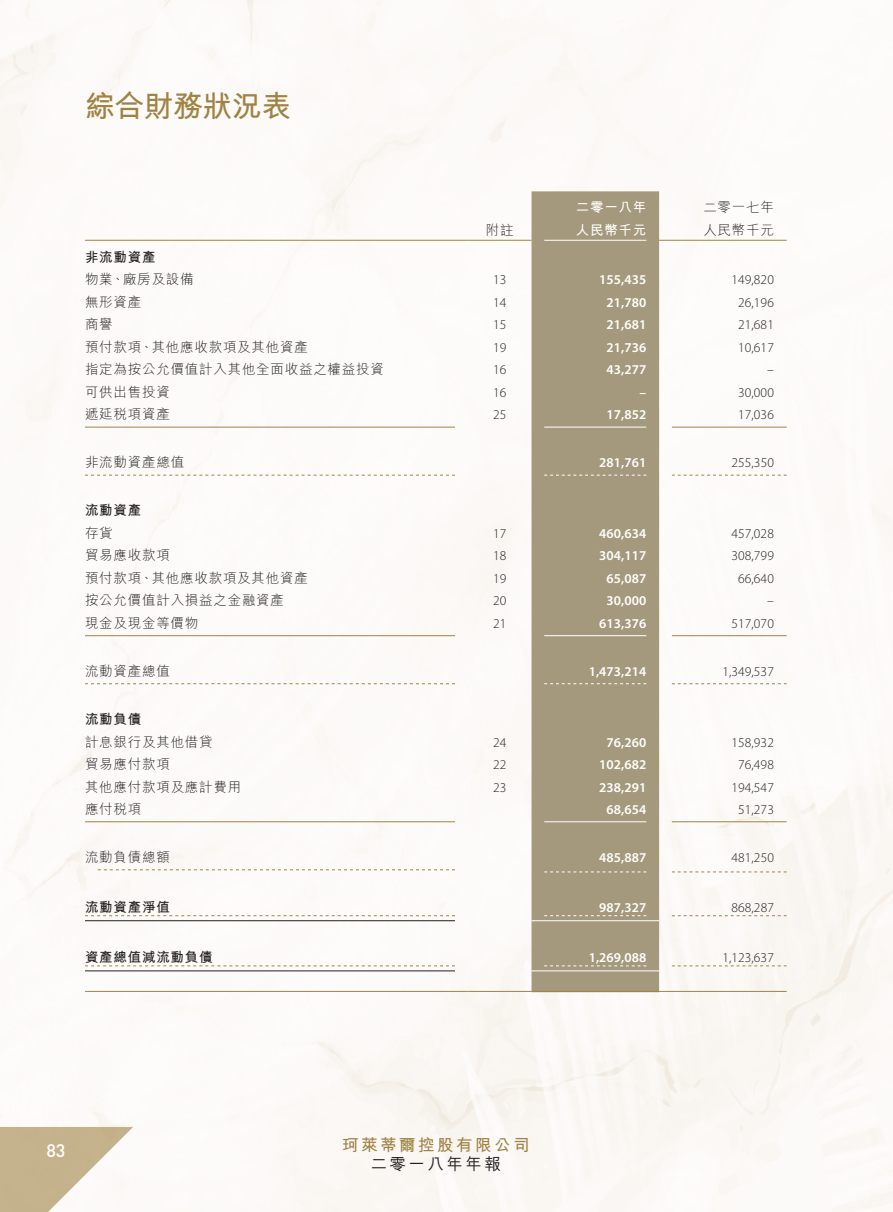
<style>
.page{position:relative;width:893px;height:1212px;background:#fff}
.page>*{position:absolute;margin:0;border:0;box-sizing:border-box;transform-origin:0 0}
.t1{font:700 30px "M Hei HK";letter-spacing:-.02em;color:#9f8344}
.t2{font:500 18px "DIN Pro";color:#fff}
.t3{font:700 16.5px "M Hei HK";letter-spacing:.15em;color:#9f8344}
.t4{font:500 16.5px "M Hei HK";letter-spacing:.15em;color:#231f20}
.t5{font:300 13.5px "M Hei HK";letter-spacing:.055em;color:#231f20}
.t6{font:300 13.5px "Myriad Pro";letter-spacing:.005em;color:#231f20}
.t7{font:600 13.5px "Myriad Pro";letter-spacing:.005em;color:#fff}
.t8{font:700 13.5px "M Hei HK";letter-spacing:.055em;color:#231f20}
.t9{font:700 13.5px "M Hei HK";letter-spacing:.055em;color:#fff}
</style>
<div class="page">
<img style="left:0;top:0;width:893px;height:1212px">
<svg style="left:0;top:1127px;width:133px;height:85px"></svg>
<div style="left:531px;top:191px;width:128px;height:800px;background:#a4997c"></div>
<hr style="left:85px;top:240px;width:383px;height:1px;background:#9f8344">
<hr style="left:468px;top:240px;width:63px;height:1px;background:#9f8344">
<hr style="left:544px;top:240px;width:102px;height:1px;background:#fff">
<hr style="left:659px;top:240px;width:128px;height:1px;background:#9f8344">
<hr style="left:85px;top:427px;width:370px;height:1px;background:#9f8344">
<hr style="left:544px;top:427px;width:102px;height:1px;background:#fff">
<hr style="left:672px;top:427px;width:115px;height:1px;background:#9f8344">
<svg style="left:85px;top:475px;width:370px;height:1px"></svg>
<svg style="left:544px;top:475px;width:102px;height:1px"></svg>
<svg style="left:672px;top:475px;width:115px;height:1px"></svg>
<hr style="left:85px;top:635px;width:370px;height:1px;background:#9f8344">
<hr style="left:544px;top:635px;width:102px;height:1px;background:#fff">
<hr style="left:672px;top:635px;width:115px;height:1px;background:#9f8344">
<svg style="left:85px;top:683px;width:370px;height:1px"></svg>
<svg style="left:544px;top:683px;width:102px;height:1px"></svg>
<svg style="left:672px;top:683px;width:115px;height:1px"></svg>
<hr style="left:85px;top:821px;width:370px;height:1px;background:#9f8344">
<hr style="left:544px;top:821px;width:102px;height:1px;background:#fff">
<hr style="left:672px;top:821px;width:115px;height:1px;background:#9f8344">
<svg style="left:98px;top:869px;width:357px;height:1px"></svg>
<svg style="left:544px;top:871px;width:102px;height:1px"></svg>
<svg style="left:672px;top:871px;width:115px;height:1px"></svg>
<svg style="left:85px;top:915px;width:370px;height:1px"></svg>
<hr style="left:85px;top:920px;width:370px;height:1px;background:#231f20">
<svg style="left:544px;top:915px;width:102px;height:1px"></svg>
<hr style="left:531px;top:920px;width:128px;height:1px;background:#fff">
<svg style="left:672px;top:915px;width:115px;height:1px"></svg>
<svg style="left:85px;top:965px;width:370px;height:1px"></svg>
<hr style="left:85px;top:970px;width:370px;height:1px;background:#231f20">
<svg style="left:544px;top:965px;width:102px;height:1px"></svg>
<hr style="left:531px;top:970px;width:128px;height:1px;background:#fff">
<svg style="left:672px;top:965px;width:115px;height:1px"></svg>
<hr style="left:85px;top:991px;width:383px;height:1px;background:#9f8344">
<hr style="left:468px;top:991px;width:63px;height:1px;background:#9f8344">
<hr style="left:531px;top:991px;width:128px;height:1px;background:#9f8344">
<hr style="left:659px;top:991px;width:128px;height:1px;background:#9f8344">
<h1 class="t1" style="left:85px;top:84px;width:208px">綜合財務狀況表</h1>
<p class="t9" style="left:576px;top:197px;width:72px">二零一八年</p>
<p class="t5" style="left:703px;top:200px;width:72px">二零一七年</p>
<p class="t5" style="left:486px;top:223px;width:29px">附註</p>
<p class="t9" style="left:576px;top:220px;width:72px">人民幣千元</p>
<p class="t5" style="left:703px;top:223px;width:72px">人民幣千元</p>
<p class="t8" style="left:85px;top:247px;width:72px">非流動資產</p>
<p class="t5" style="left:85px;top:272px;width:110px">物業、廠房及設備</p>
<p class="t6" style="left:493px;top:272px;width:15px">13</p>
<p class="t7" style="left:599px;top:271px;width:49px">155,435</p>
<p class="t6" style="left:731px;top:272px;width:44px">149,820</p>
<p class="t5" style="left:85px;top:295px;width:58px">無形資產</p>
<p class="t6" style="left:493px;top:294px;width:15px">14</p>
<p class="t7" style="left:607px;top:294px;width:41px">21,780</p>
<p class="t6" style="left:738px;top:294px;width:37px">26,196</p>
<p class="t5" style="left:85px;top:317px;width:29px">商譽</p>
<p class="t6" style="left:493px;top:317px;width:15px">15</p>
<p class="t7" style="left:607px;top:316px;width:41px">21,681</p>
<p class="t6" style="left:738px;top:317px;width:37px">21,681</p>
<p class="t5" style="left:85px;top:340px;width:224px">預付款項、其他應收款項及其他資產</p>
<p class="t6" style="left:493px;top:339px;width:15px">19</p>
<p class="t7" style="left:607px;top:339px;width:41px">21,736</p>
<p class="t6" style="left:738px;top:339px;width:37px">10,617</p>
<p class="t5" style="left:85px;top:362px;width:300px">指定為按公允價值計入其他全面收益之權益投資</p>
<p class="t6" style="left:493px;top:362px;width:15px">16</p>
<p class="t7" style="left:607px;top:361px;width:41px">43,277</p>
<p class="t6" style="left:767px;top:362px;width:8px">–</p>
<p class="t5" style="left:85px;top:385px;width:86px">可供出售投資</p>
<p class="t6" style="left:493px;top:384px;width:15px">16</p>
<p class="t7" style="left:640px;top:384px;width:8px">–</p>
<p class="t6" style="left:738px;top:384px;width:37px">30,000</p>
<p class="t5" style="left:85px;top:407px;width:86px">遞延稅項資產</p>
<p class="t6" style="left:493px;top:407px;width:15px">25</p>
<p class="t7" style="left:607px;top:406px;width:41px">17,852</p>
<p class="t6" style="left:738px;top:407px;width:37px">17,036</p>
<p class="t5" style="left:85px;top:455px;width:101px">非流動資產總值</p>
<p class="t8" style="left:85px;top:501px;width:58px">流動資產</p>
<p class="t7" style="left:599px;top:454px;width:49px">281,761</p>
<p class="t6" style="left:731px;top:455px;width:44px">255,350</p>
<p class="t5" style="left:85px;top:526px;width:29px">存貨</p>
<p class="t6" style="left:493px;top:525px;width:15px">17</p>
<p class="t7" style="left:599px;top:525px;width:49px">460,634</p>
<p class="t6" style="left:731px;top:525px;width:44px">457,028</p>
<p class="t5" style="left:85px;top:549px;width:86px">貿易應收款項</p>
<p class="t6" style="left:493px;top:548px;width:15px">18</p>
<p class="t7" style="left:599px;top:547px;width:49px">304,117</p>
<p class="t6" style="left:731px;top:548px;width:44px">308,799</p>
<p class="t5" style="left:85px;top:571px;width:224px">預付款項、其他應收款項及其他資產</p>
<p class="t6" style="left:493px;top:570px;width:15px">19</p>
<p class="t7" style="left:607px;top:570px;width:41px">65,087</p>
<p class="t6" style="left:738px;top:570px;width:37px">66,640</p>
<p class="t5" style="left:85px;top:594px;width:201px">按公允價值計入損益之金融資產</p>
<p class="t6" style="left:493px;top:593px;width:15px">20</p>
<p class="t7" style="left:607px;top:592px;width:41px">30,000</p>
<p class="t6" style="left:767px;top:593px;width:8px">–</p>
<p class="t5" style="left:85px;top:616px;width:115px">現金及現金等價物</p>
<p class="t6" style="left:493px;top:615px;width:15px">21</p>
<p class="t7" style="left:599px;top:615px;width:49px">613,376</p>
<p class="t6" style="left:731px;top:615px;width:44px">517,070</p>
<p class="t5" style="left:85px;top:664px;width:86px">流動資產總值</p>
<p class="t8" style="left:85px;top:709px;width:58px">流動負債</p>
<p class="t7" style="left:589px;top:663px;width:59px">1,473,214</p>
<p class="t6" style="left:722px;top:663px;width:53px">1,349,537</p>
<p class="t5" style="left:85px;top:735px;width:129px">計息銀行及其他借貸</p>
<p class="t6" style="left:493px;top:734px;width:15px">24</p>
<p class="t7" style="left:607px;top:733px;width:41px">76,260</p>
<p class="t6" style="left:731px;top:734px;width:44px">158,932</p>
<p class="t5" style="left:85px;top:757px;width:86px">貿易應付款項</p>
<p class="t6" style="left:493px;top:756px;width:15px">22</p>
<p class="t7" style="left:599px;top:756px;width:49px">102,682</p>
<p class="t6" style="left:738px;top:756px;width:37px">76,498</p>
<p class="t5" style="left:85px;top:780px;width:158px">其他應付款項及應計費用</p>
<p class="t6" style="left:493px;top:779px;width:15px">23</p>
<p class="t7" style="left:599px;top:778px;width:49px">238,291</p>
<p class="t6" style="left:731px;top:779px;width:44px">194,547</p>
<p class="t5" style="left:85px;top:802px;width:58px">應付稅項</p>
<p class="t7" style="left:607px;top:801px;width:41px">68,654</p>
<p class="t6" style="left:738px;top:801px;width:37px">51,273</p>
<p class="t5" style="left:85px;top:850px;width:86px">流動負債總額</p>
<p class="t7" style="left:599px;top:849px;width:49px">485,887</p>
<p class="t6" style="left:731px;top:849px;width:44px">481,250</p>
<p class="t8" style="left:85px;top:897px;width:86px">流動資產淨值</p>
<p class="t7" style="left:599px;top:899px;width:49px">987,327</p>
<p class="t6" style="left:731px;top:899px;width:44px">868,287</p>
<p class="t8" style="left:85px;top:947px;width:129px">資產總值減流動負債</p>
<p class="t7" style="left:589px;top:949px;width:59px">1,269,088</p>
<p class="t6" style="left:722px;top:950px;width:53px">1,123,637</p>
<h2 class="t2" style="left:46px;top:1138px;width:21px">83</h2>
<p class="t3" style="left:342px;top:1132px;width:189px">珂萊蒂爾控股有限公司</p>
<p class="t4" style="left:371px;top:1152px;width:132px">二零一八年年報</p>
</div>
